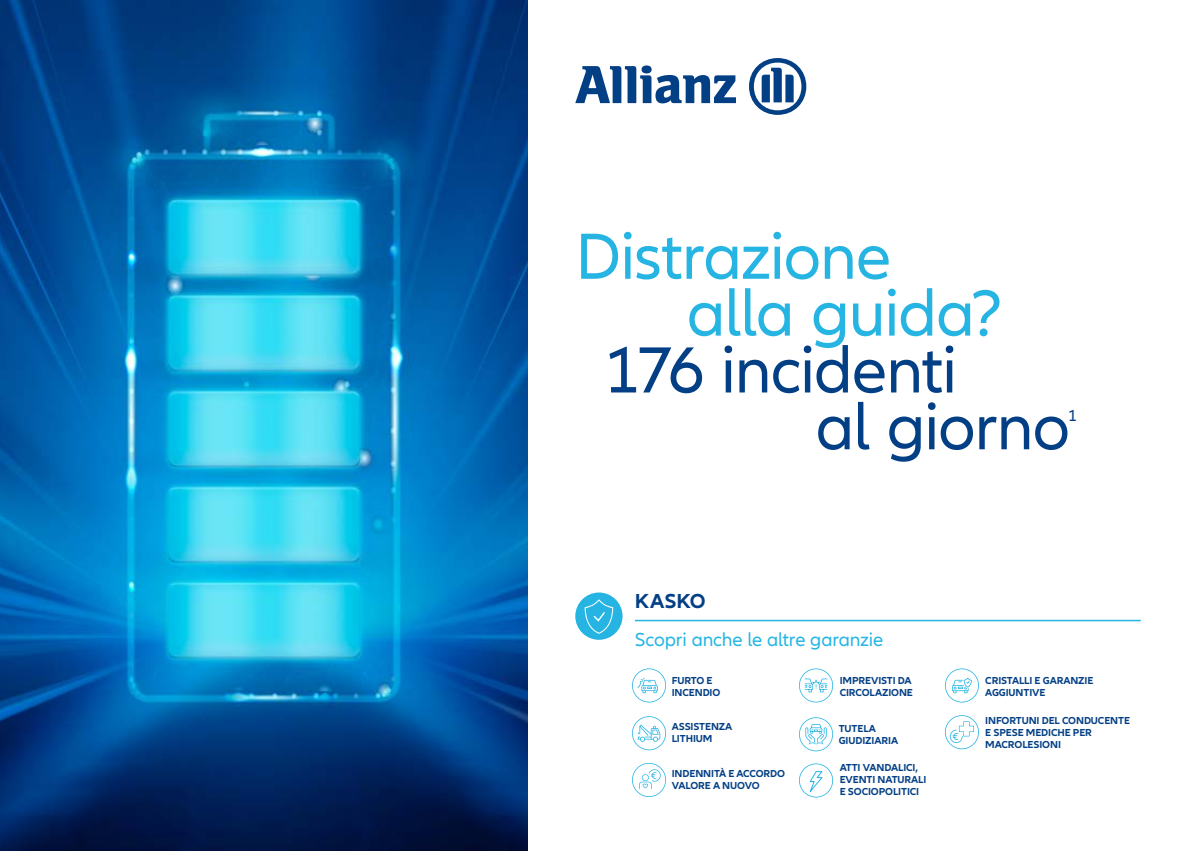
<style>
.page{position:relative;width:1191px;height:851px;background:#fff}
.page>*{position:absolute;margin:0;border:0;box-sizing:border-box;transform-origin:0 0}
.t1{font:67.5px "Allianz Neo";letter-spacing:-.02em;color:#26b5e3}
.t2{font:67.5px/56.7px "Allianz Neo";letter-spacing:-.02em;color:#033f85}
.t3{font:700 21px "Allianz Neo";color:#033f85}
.t4{font:19.5px "Allianz Neo";letter-spacing:-.01em;color:#26b5e3}
.t5{font:16.5px "Allianz Neo";color:#033f85}
.t6{font:700 10.5px/12px "Allianz Neo";letter-spacing:-.01em;color:#033f85}
</style>
<div class="page">
<img style="left:0;top:0;width:527px;height:850px">
<svg style="left:575px;top:66px;width:161px;height:37px"></svg>
<svg style="left:749px;top:58px;width:57px;height:57px"></svg>
<hr style="left:635px;top:619px;width:505px;height:2px;background:#26b5e3">
<div style="left:575px;top:592px;width:47px;height:47px;background:#26b5e3;border-radius:50%"></div>
<svg style="left:945px;top:668px;width:34px;height:34px"></svg>
<svg style="left:632px;top:668px;width:34px;height:34px"></svg>
<svg style="left:799px;top:668px;width:34px;height:34px"></svg>
<svg style="left:945px;top:715px;width:34px;height:34px"></svg>
<svg style="left:799px;top:717px;width:34px;height:34px"></svg>
<svg style="left:632px;top:716px;width:34px;height:34px"></svg>
<svg style="left:632px;top:762px;width:34px;height:34px"></svg>
<svg style="left:799px;top:763px;width:34px;height:34px"></svg>
<svg style="left:584px;top:599px;width:29px;height:34px"></svg>
<h1 class="t1" style="left:575px;top:218px;width:317px">Distrazione</h1>
<h1 class="t1" style="left:687px;top:274px;width:317px">alla guida?</h1>
<h1 class="t2" style="left:815px;top:343px;width:256px;text-indent:-212px">176 incidenti<br>al giorno</h1>
<h3 class="t5" style="left:1068px;top:406px;width:10px">1</h3>
<h2 class="t3" style="left:635px;top:588px;width:72px">KASKO</h2>
<h3 class="t4" style="left:635px;top:628px;width:250px">Scopri anche le altre garanzie</h3>
<p class="t6" style="left:671px;top:674px;width:50px">FURTO E<br>INCENDIO</p>
<p class="t6" style="left:985px;top:674px;width:110px">CRISTALLI E GARANZIE<br>AGGIUNTIVE</p>
<p class="t6" style="left:839px;top:674px;width:75px">IMPREVISTI DA<br>CIRCOLAZIONE</p>
<p class="t6" style="left:671px;top:720px;width:62px">ASSISTENZA<br>LITHIUM</p>
<p class="t6" style="left:671px;top:768px;width:115px">INDENNITÀ E ACCORDO<br>VALORE A NUOVO</p>
<p class="t6" style="left:838px;top:723px;width:61px">TUTELA<br>GIUDIZIARIA</p>
<p class="t6" style="left:839px;top:762px;width:88px">ATTI VANDALICI,<br>EVENTI NATURALI<br>E SOCIOPOLITICI</p>
<p class="t6" style="left:985px;top:714px;width:146px">INFORTUNI DEL CONDUCENTE<br>E SPESE MEDICHE PER<br>MACROLESIONI</p>
</div>
